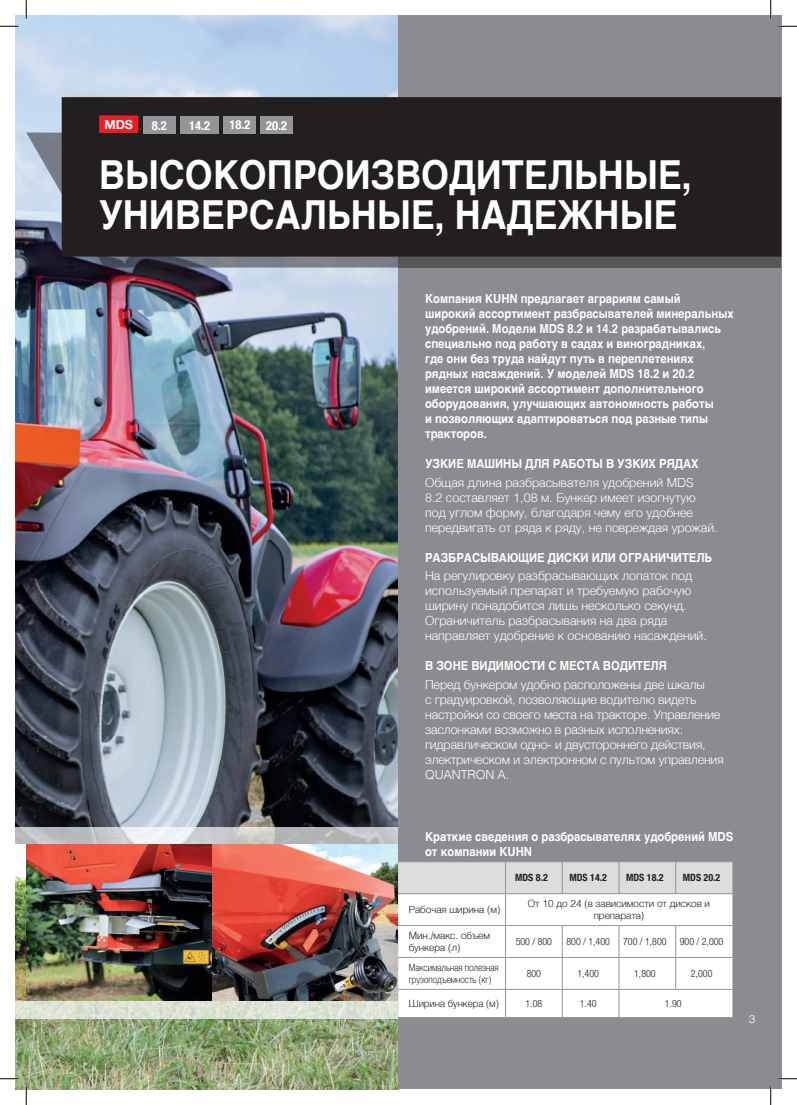
<style>
.page{position:relative;width:797px;height:1105px;background:#fff}
.page>*{position:absolute;margin:0;border:0;box-sizing:border-box;transform-origin:0 0}
.t1{font:700 40px/40px "Helvetica";color:#fff;scale:.9 1}
.t2{font:300 12.5px/15px "Helvetica";color:#fff}
.t3{font:700 12.5px/15px "Helvetica";color:#fff;scale:.9 1}
.t4{font:700 condensed 12.5px "Helvetica Neue LT Com";color:#fff}
.t5{font:700 12.5px "Helvetica Neue LT Com";color:#fff}
.t6{font:300 11.25px "Futura Com";color:#fff}
.t7{font:300 10px/12px "Helvetica";color:#231f20;text-align:center}
.t8{font:300 condensed 10px "Helvetica Neue LT Com";color:#231f20}
.t9{font:300 10px/12px "Helvetica";color:#231f20;scale:.8 1}
.t10{font:700 condensed 10px "Helvetica Neue LT Com";color:#231f20}
</style>
<div class="page">
<img style="left:16px;top:16px;width:382px;height:1073px">
<svg style="left:16px;top:827px;width:382px;height:191px;background:#d2d4ce"></svg>
<svg style="left:26px;top:133px;width:372px;height:135px;background:#777d8c"></svg>
<img style="left:16px;top:845px;width:382px;height:156px">
<div style="left:398px;top:16px;width:383px;height:1073px;background:#8a8c8f"></div>
<div style="left:62px;top:97px;width:719px;height:160px;background:#231f20"></div>
<div style="left:398px;top:133px;width:383px;height:135px;background:#231f20"></div>
<div style="left:398px;top:862px;width:334px;height:31px;background:#dcdddf"></div>
<div style="left:398px;top:894px;width:334px;height:123px;background:#fff"></div>
<hr style="left:505px;top:862px;width:1px;height:31px;background:#939598">
<hr style="left:562px;top:862px;width:1px;height:31px;background:#939598">
<hr style="left:618px;top:862px;width:1px;height:31px;background:#939598">
<hr style="left:675px;top:862px;width:1px;height:31px;background:#939598">
<hr style="left:398px;top:893px;width:107px;height:1px;background:#939598">
<hr style="left:505px;top:893px;width:57px;height:1px;background:#939598">
<hr style="left:505px;top:894px;width:1px;height:31px;background:#939598">
<hr style="left:562px;top:893px;width:57px;height:1px;background:#939598">
<hr style="left:619px;top:893px;width:56px;height:1px;background:#939598">
<hr style="left:675px;top:893px;width:57px;height:1px;background:#939598">
<hr style="left:398px;top:925px;width:107px;height:1px;background:#939598">
<hr style="left:505px;top:925px;width:57px;height:1px;background:#939598">
<hr style="left:505px;top:926px;width:1px;height:31px;background:#939598">
<hr style="left:562px;top:925px;width:57px;height:1px;background:#939598">
<hr style="left:562px;top:926px;width:1px;height:31px;background:#939598">
<hr style="left:619px;top:925px;width:56px;height:1px;background:#939598">
<hr style="left:618px;top:926px;width:1px;height:31px;background:#939598">
<hr style="left:675px;top:925px;width:57px;height:1px;background:#939598">
<hr style="left:675px;top:926px;width:1px;height:31px;background:#939598">
<hr style="left:398px;top:957px;width:107px;height:1px;background:#939598">
<hr style="left:505px;top:957px;width:57px;height:1px;background:#939598">
<hr style="left:505px;top:958px;width:1px;height:31px;background:#939598">
<hr style="left:562px;top:957px;width:57px;height:1px;background:#939598">
<hr style="left:562px;top:958px;width:1px;height:31px;background:#939598">
<hr style="left:619px;top:957px;width:56px;height:1px;background:#939598">
<hr style="left:618px;top:958px;width:1px;height:31px;background:#939598">
<hr style="left:675px;top:957px;width:57px;height:1px;background:#939598">
<hr style="left:675px;top:958px;width:1px;height:31px;background:#939598">
<hr style="left:398px;top:989px;width:107px;height:1px;background:#939598">
<hr style="left:505px;top:989px;width:57px;height:1px;background:#939598">
<svg style="left:505px;top:989px;width:1px;height:28px"></svg>
<hr style="left:562px;top:989px;width:57px;height:1px;background:#939598">
<svg style="left:562px;top:989px;width:1px;height:28px"></svg>
<hr style="left:619px;top:989px;width:56px;height:1px;background:#939598">
<svg style="left:618px;top:990px;width:1px;height:27px"></svg>
<hr style="left:675px;top:989px;width:57px;height:1px;background:#939598">
<hr style="left:398px;top:1017px;width:107px;height:1px;background:#939598">
<hr style="left:505px;top:1017px;width:57px;height:1px;background:#939598">
<hr style="left:562px;top:1017px;width:57px;height:1px;background:#939598">
<hr style="left:619px;top:1017px;width:56px;height:1px;background:#939598">
<hr style="left:675px;top:1017px;width:57px;height:1px;background:#939598">
<hr style="left:398px;top:861px;width:107px;height:1px;background:#939598">
<hr style="left:505px;top:861px;width:57px;height:1px;background:#939598">
<hr style="left:562px;top:861px;width:57px;height:1px;background:#939598">
<hr style="left:619px;top:861px;width:56px;height:1px;background:#939598">
<hr style="left:675px;top:861px;width:57px;height:1px;background:#939598">
<div style="left:143px;top:116px;width:32px;height:18px;background:#939598"></div>
<div style="left:180px;top:116px;width:39px;height:18px;background:#939598"></div>
<div style="left:261px;top:116px;width:32px;height:18px;background:#939598"></div>
<div style="left:224px;top:116px;width:32px;height:17px;background:#939598"></div>
<svg style="left:0;top:25px;width:19px;height:2px"></svg>
<svg style="left:778px;top:25px;width:19px;height:2px"></svg>
<svg style="left:0;top:1078px;width:19px;height:1px"></svg>
<svg style="left:778px;top:1078px;width:19px;height:1px"></svg>
<svg style="left:25px;top:0;width:2px;height:19px"></svg>
<svg style="left:25px;top:1086px;width:2px;height:19px"></svg>
<svg style="left:770px;top:0;width:1px;height:19px"></svg>
<svg style="left:770px;top:1086px;width:1px;height:19px"></svg>
<p class="t5" style="left:104px;top:116px;width:30px">MDS</p>
<h1 class="t1" style="left:99px;top:156px;width:660px">ВЫСОКОПРОИЗВОДИТЕЛЬНЫЕ,<br>УНИВЕРСАЛЬНЫЕ, НАДЕЖНЫЕ</h1>
<p class="t4" style="left:152px;top:118px;width:16px">8.2</p>
<p class="t4" style="left:189px;top:118px;width:23px">14.2</p>
<p class="t4" style="left:229px;top:117px;width:22px">18.2</p>
<p class="t4" style="left:266px;top:118px;width:22px">20.2</p>
<p class="t3" style="left:425px;top:291px;width:344px">Компания KUHN предлагает аграриям самый широкий ассортимент разбрасывателей минеральных удобрений. Модели MDS 8.2 и 14.2 разрабатывались специально под работу в садах и виноградниках,<br>где они без труда найдут путь в переплетениях рядных насаждений. У моделей MDS 18.2 и 20.2 имеется широкий ассортимент дополнительного оборудования, улучшающих автономность работы<br>и позволяющих адаптироваться под разные типы тракторов.</p>
<p class="t3" style="left:425px;top:456px;width:306px">УЗКИЕ МАШИНЫ ДЛЯ РАБОТЫ В УЗКИХ РЯДАХ</p>
<p class="t2" style="left:425px;top:474px;width:294px">Общая длина разбрасывателя удобрений MDS<br>8.2 составляет 1,08 м. Бункер имеет изогнутую под углом форму, благодаря чему его удобнее передвигать от ряда к ряду, не повреждая урожай.</p>
<p class="t3" style="left:425px;top:550px;width:320px">РАЗБРАСЫВАЮЩИЕ ДИСКИ ИЛИ ОГРАНИЧИТЕЛЬ</p>
<p class="t2" style="left:425px;top:567px;width:283px">На регулировку разбрасывающих лопаток под используемый препарат и требуемую рабочую ширину понадобится лишь несколько секунд.<br>Ограничитель разбрасывания на два ряда направляет удобрение к основанию насаждений.</p>
<p class="t3" style="left:425px;top:658px;width:270px">В ЗОНЕ ВИДИМОСТИ С МЕСТА ВОДИТЕЛЯ</p>
<p class="t2" style="left:425px;top:676px;width:300px">Перед бункером удобно расположены две шкалы<br>с градуировкой, позволяющие водителю видеть настройки со своего места на тракторе. Управление заслонками возможно в разных исполнениях: гидравлическом одно- и двустороннего действия, электрическом и электронном с пультом управления QUANTRON A.</p>
<p class="t3" style="left:425px;top:829px;width:344px">Краткие сведения о разбрасывателях удобрений MDS от компании KUHN</p>
<p class="t10" style="left:515px;top:872px;width:34px">MDS 8.2</p>
<p class="t10" style="left:569px;top:872px;width:39px">MDS 14.2</p>
<p class="t10" style="left:626px;top:872px;width:39px">MDS 18.2</p>
<p class="t10" style="left:683px;top:872px;width:39px">MDS 20.2</p>
<p class="t7" style="left:409px;top:903px;width:93px">Рабочая ширина (м)</p>
<p class="t7" style="left:528px;top:897px;width:184px">От 10 до 24 (в зависимости от дисков и препарата)</p>
<p class="t7" style="left:409px;top:929px;width:83px;text-align:left">Мин./макс. объем бункера (л)</p>
<p class="t8" style="left:515px;top:936px;width:38px">500 / 800</p>
<p class="t8" style="left:566px;top:936px;width:45px">800 / 1,400</p>
<p class="t8" style="left:623px;top:936px;width:45px">700 / 1,800</p>
<p class="t8" style="left:680px;top:936px;width:45px">900 / 2,000</p>
<p class="t9" style="left:409px;top:961px;width:114px">Максимальная полезная грузоподъемность (кг)</p>
<p class="t8" style="left:526px;top:968px;width:16px">800</p>
<p class="t8" style="left:577px;top:968px;width:23px">1,400</p>
<p class="t8" style="left:634px;top:968px;width:23px">1,800</p>
<p class="t8" style="left:691px;top:968px;width:23px">2,000</p>
<p class="t7" style="left:409px;top:997px;width:92px">Ширина бункера (м)</p>
<p class="t8" style="left:525px;top:998px;width:18px">1.08</p>
<p class="t8" style="left:580px;top:998px;width:18px">1.40</p>
<p class="t8" style="left:665px;top:998px;width:18px">1.90</p>
<p class="t6" style="left:748px;top:1014px;width:8px">3<sup>3</sup></p>
</div>
